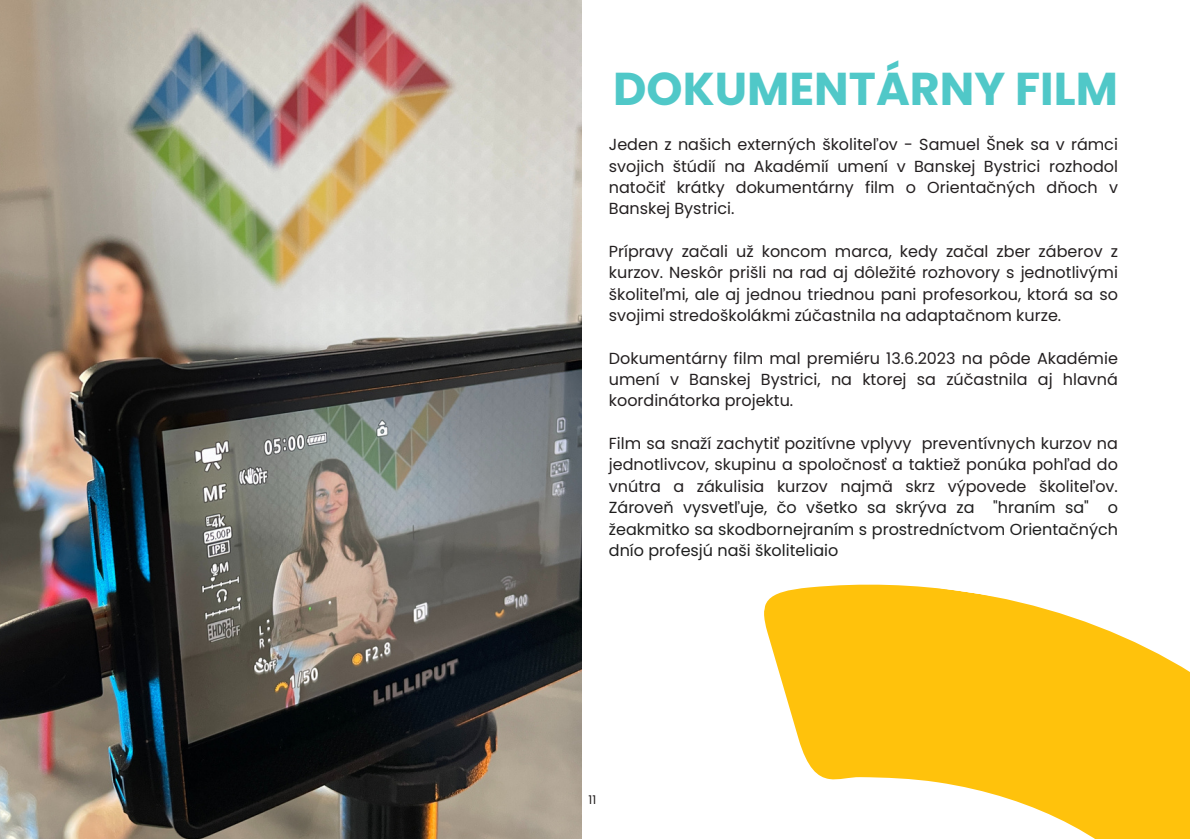
<style>
.page{position:relative;width:1190px;height:839px;background:#fff}
.page>*{position:absolute;margin:0;border:0;box-sizing:border-box;transform-origin:0 0}
.t1{font:700 46px "Poppins";color:#50c8c8}
.t2{font:16px/21.4px "Poppins";color:#231f20;text-align:justify}
.t3{font:12px "Poppins";color:#231f20}
.s1{color:#1e1e1e}
</style>
<div class="page">
<img style="left:0;top:0;width:582px;height:838px">
<svg style="left:764px;top:584px;width:426px;height:254px;fill:#ffc20c"></svg>
<p class="t1" style="left:613px;top:57px;width:506px">DOKUMENTÁRNY FILM</p>
<p class="t2" style="left:609px;top:134px;width:511px">Jeden z našich externých školiteľov - Samuel Šnek sa v rámci svojich štúdií na Akadémií umení v Banskej Bystrici rozhodol natočiť krátky dokumentárny film o Orientačných dňoch v Banskej Bystrici.</p>
<p class="t2" style="left:609px;top:241px;width:511px">Prípravy začali už koncom marca, kedy začal zber záberov z kurzov. Neskôr prišli na rad aj dôležité rozhovory s jednotlivými školiteľmi, ale aj jednou triednou pani profesorkou, ktorá sa so svojimi stredoškolákmi zúčastnila na adaptačnom kurze.</p>
<p class="t2" style="left:609px;top:347px;width:511px">Dokumentárny film mal premiéru 13.6.2023 na pôde Akadémie umení v Banskej Bystrici, na ktorej sa zúčastnila aj hlavná koordinátorka projektu.</p>
<p class="t2" style="left:609px;top:433px;width:511px">Film sa snaží zachytiť pozitívne vplyvy preventívnych kurzov na jednotlivcov, skupinu a spoločnosť a taktiež ponúka pohľad do vnútra a zákulisia kurzov najmä skrz výpovede školiteľov.<br><span class="s1">Zároveň vysvetľuje, čo všetko sa skrýva za "hraním sa" o žeakmitko sa skodbornejraním s prostredníctvom Orientačných dnío profesjú naši školiteliaio</span></p>
<p class="t3" style="left:589px;top:791px;width:9px">11</p>
</div>
